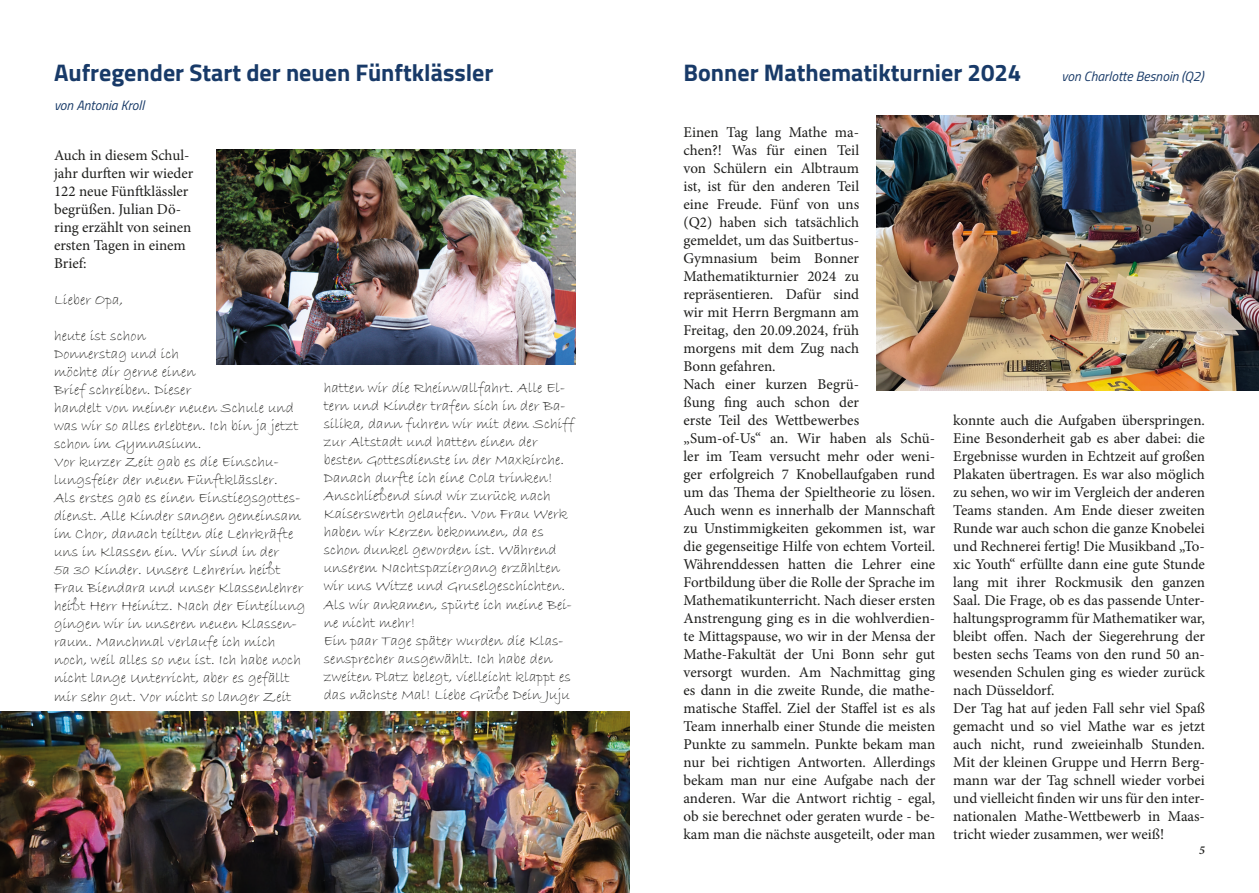
<style>
.page{position:relative;width:1259px;height:893px;background:#fff}
.page>*{position:absolute;margin:0;border:0;box-sizing:border-box;transform-origin:0 0}
.t1{font:700 24px "Titillium Web";color:#183a68}
.t2{font:15px/18px "Minion Pro";color:#1d1d1b;text-align:justify}
.t3{font:15px/18px "Bradley Hand ITC";color:#1d1d1b}
.t4{font:italic 13.5px "Titillium Web";color:#183a68}
.t5{font:italic 600 12px "Minion Pro";color:#1d1d1b}
</style>
<div class="page">
<img style="left:217px;top:150px;width:358px;height:215px">
<img style="left:876px;top:115px;width:383px;height:275px">
<img style="left:0;top:711px;width:629px;height:182px">
<p class="t1" style="left:54px;top:54px;width:441px">Aufregender Start der neuen Fünftklässler</p>
<p class="t4" style="left:54px;top:95px;width:92px">von Antonia Kroll</p>
<p class="t2" style="left:54px;top:147px;width:141px;text-align:left">Auch in diesem Schul&shy;jahr durften wir wieder<br>122 neue Fünftklässler begrüßen. Julian Dö&shy;ring erzählt von seinen ersten Tagen in einem<br>Brief:</p>
<p class="t3" style="left:54px;top:292px;width:71px">Lieber Opa,</p>
<p class="t3" style="left:54px;top:328px;width:246px">heute ist schon<br>Donnerstag und ich<br>möchte dir gerne einen<br>Brief schreiben. Dieser<br>handelt von meiner neuen Schule und was wir so alles erlebten. Ich bin ja jetzt schon im Gymnasium.</p>
<p class="t3" style="left:54px;top:454px;width:253px">Vor kurzer Zeit gab es die Einschu&shy;lungsfeier der neuen Fünftklässler.<br>Als erstes gab es einen Einstiegsgottes&shy;dienst. Alle Kinder sangen gemeinsam im Chor, danach teilten die Lehrkräfte uns in Klassen ein. Wir sind in der<br>5a 30 Kinder. Unsere Lehrerin heißt Frau Biendara und unser Klassenlehrer heißt Herr Heinitz. Nach der Einteilung gingen wir in unseren neuen Klassen&shy;raum. Manchmal verlaufe ich mich noch, weil alles so neu ist. Ich habe noch nicht lange Unterricht, aber es gefällt mir sehr gut. Vor nicht so langer Zeit</p>
<p class="t3" style="left:324px;top:380px;width:252px">hatten wir die Rheinwallfahrt. Alle El&shy;tern und Kinder trafen sich in der Ba&shy;silika, dann fuhren wir mit dem Schiff zur Altstadt und hatten einen der besten Gottesdienste in der Maxkirche.<br>Danach durfte ich eine Cola trinken!</p>
<p class="t3" style="left:324px;top:488px;width:250px">Anschließend sind wir zurück nach Kaiserswerth gelaufen. Von Frau Werk haben wir Kerzen bekommen, da es schon dunkel geworden ist. Während unserem Nachtspaziergang erzählten wir uns Witze und Gruselgeschichten.<br>Als wir ankamen, spürte ich meine Bei&shy;ne nicht mehr!</p>
<p class="t3" style="left:324px;top:632px;width:249px">Ein paar Tage später wurden die Klas&shy;sensprecher ausgewählt. Ich habe den zweiten Platz belegt, vielleicht klappt es das nächste Mal! Liebe Grüße Dein Juju</p>
<p class="t1" style="left:683px;top:54px;width:339px">Bonner Mathematikturnier 2024</p>
<p class="t4" style="left:1061px;top:67px;width:143px">von Charlotte Besnoin (Q2)</p>
<p class="t2" style="left:683px;top:123px;width:177px">Einen Tag lang Mathe ma&shy;chen?! Was für einen Teil von Schülern ein Albtraum ist, ist für den anderen Teil eine Freude. Fünf von uns (Q2) haben sich tatsächlich gemeldet, um das Suitbertus-Gymnasium beim Bonner Mathematikturnier 2024 zu repräsentieren. Dafür sind wir mit Herrn Bergmann am Freitag, den 20.09.2024, früh morgens mit dem Zug nach Bonn gefahren.</p>
<p class="t2" style="left:683px;top:375px;width:253px;text-align:left">Nach einer kurzen Begrü-<br>ßung fing auch schon der<br>erste Teil des Wettbewerbes „Sum-of-Us“ an. Wir haben als Schü&shy;ler im Team versucht mehr oder weni&shy;ger erfolgreich 7 Knobellaufgaben rund um das Thema der Spieltheorie zu lösen.<br>Auch wenn es innerhalb der Mannschaft zu Unstimmigkeiten gekommen ist, war die gegenseitige Hilfe von echtem Vorteil.<br>Währenddessen hatten die Lehrer eine Fortbildung über die Rolle der Sprache im Mathematikunterricht. Nach dieser ersten Anstrengung ging es in die wohlverdien&shy;te Mittagspause, wo wir in der Mensa der Mathe-Fakultät der Uni Bonn sehr gut versorgt wurden. Am Nachmittag ging es dann in die zweite Runde, die mathe&shy;matische Staffel. Ziel der Staffel ist es als Team innerhalb einer Stunde die meisten Punkte zu sammeln. Punkte bekam man nur bei richtigen Antworten. Allerdings bekam man nur eine Aufgabe nach der anderen. War die Antwort richtig - egal, ob sie berechnet oder geraten wurde - be&shy;kam man die nächste ausgeteilt, oder man</p>
<p class="t2" style="left:953px;top:411px;width:253px">konnte auch die Aufgaben überspringen.<br>Eine Besonderheit gab es aber dabei: die Ergebnisse wurden in Echtzeit auf großen Plakaten übertragen. Es war also möglich zu sehen, wo wir im Vergleich der anderen Teams standen. Am Ende dieser zweiten Runde war auch schon die ganze Knobelei und Rechnerei fertig! Die Musikband „To&shy;xic Youth“ erfüllte dann eine gute Stunde lang mit ihrer Rockmusik den ganzen Saal. Die Frage, ob es das passende Unter&shy;haltungsprogramm für Mathematiker war, bleibt offen. Nach der Siegerehrung der besten sechs Teams von den rund 50 an&shy;wesenden Schulen ging es wieder zurück nach Düsseldorf.</p>
<p class="t2" style="left:953px;top:699px;width:253px">Der Tag hat auf jeden Fall sehr viel Spaß gemacht und so viel Mathe war es jetzt auch nicht, rund zweieinhalb Stunden.<br>Mit der kleinen Gruppe und Herrn Berg&shy;mann war der Tag schnell wieder vorbei und vielleicht finden wir uns für den inter&shy;nationalen Mathe-Wettbewerb in Maas&shy;tricht wieder zusammen, wer weiß!</p>
<p class="t5" style="left:1199px;top:842px;width:7px">5</p>
</div>
